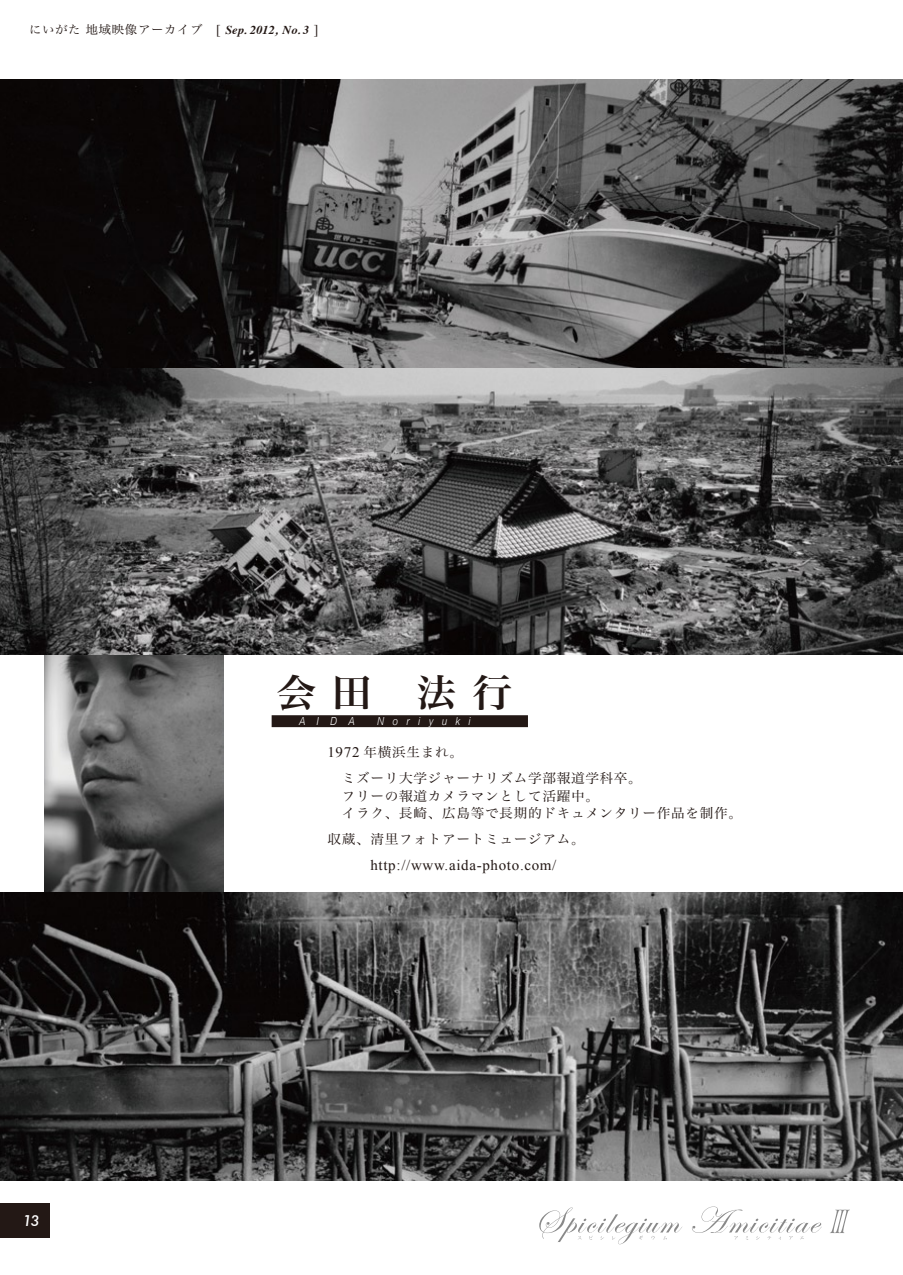
<style>
.page{position:relative;width:903px;height:1275px;background:#fff}
.page>*{position:absolute;margin:0;border:0;box-sizing:border-box;transform-origin:0 0}
.t1{font:38.5px "Hira Min Pro W6";color:#231815}
.t2{font:14.53px "Times New Roman";letter-spacing:.045em;color:#231815}
.t3{font:italic 500 14.35px "Futura";color:#fff}
.t4{font:13.3px/26.1px "Hira Min Pro W3";letter-spacing:.05em;color:#231815}
.t5{font:12.08px "Hira Min Pro W3";letter-spacing:.05em;color:#231815}
.t6{font:italic 300 11.2px "Helvetica Neue";letter-spacing:.9em;color:#fff;scale:.86 1}
.s1{font-family:"Times New Roman";font-size:13.3px}
.s2{font-family:"Times";font-weight:700;font-style:italic}
.s3{font-family:"Times New Roman";font-size:14.53px}
</style>
<div class="page">
<div style="left:0;top:1203px;width:50px;height:35px;background:#231815"></div>
<svg style="left:830px;top:1210px;width:20px;height:23px"></svg>
<svg style="left:539px;top:1207px;width:143px;height:37px"></svg>
<svg style="left:692px;top:1206px;width:130px;height:34px"></svg>
<img style="left:45px;top:655px;width:178px;height:238px">
<img style="left:0;top:79px;width:903px;height:576px">
<img style="left:0;top:893px;width:903px;height:288px">
<div style="left:272px;top:715px;width:256px;height:12px;background:#231815"></div>
<p class="t5" style="left:29px;top:19px;width:291px">にいがた 地域映像アーカイブ <span class="s1">[</span> <span class="s2">Sep. 2012, No. 3</span> <span class="s1">]</span></p>
<h1 class="t1" style="left:277px;top:659px;width:237px">会田 法行</h1>
<p class="t6" style="left:299px;top:714px;width:66px">AIDA</p>
<p class="t6" style="left:377px;top:714px;width:110px">Noriyuki</p>
<p class="t3" style="left:23px;top:1211px;width:18px">13</p>
<p class="t4" style="left:342px;top:738px;width:302px;text-indent:-14px"><span class="s3">1972</span> 年横浜生まれ。<br>ミズーリ大学ジャーナリズム学部報道学科卒。</p>
<p class="t4" style="left:342px;top:786px;width:402px;line-height:17.3px">フリーの報道カメラマンとして活躍中。<br>イラク、長崎、広島等で長期的ドキュメンタリー作品を制作。</p>
<p class="t4" style="left:327px;top:825px;width:259px">収蔵、清里フォトアートミュージアム。</p>
<p class="t2" style="left:370px;top:856px;width:188px">http://www.aida-photo.com/</p>
</div>
